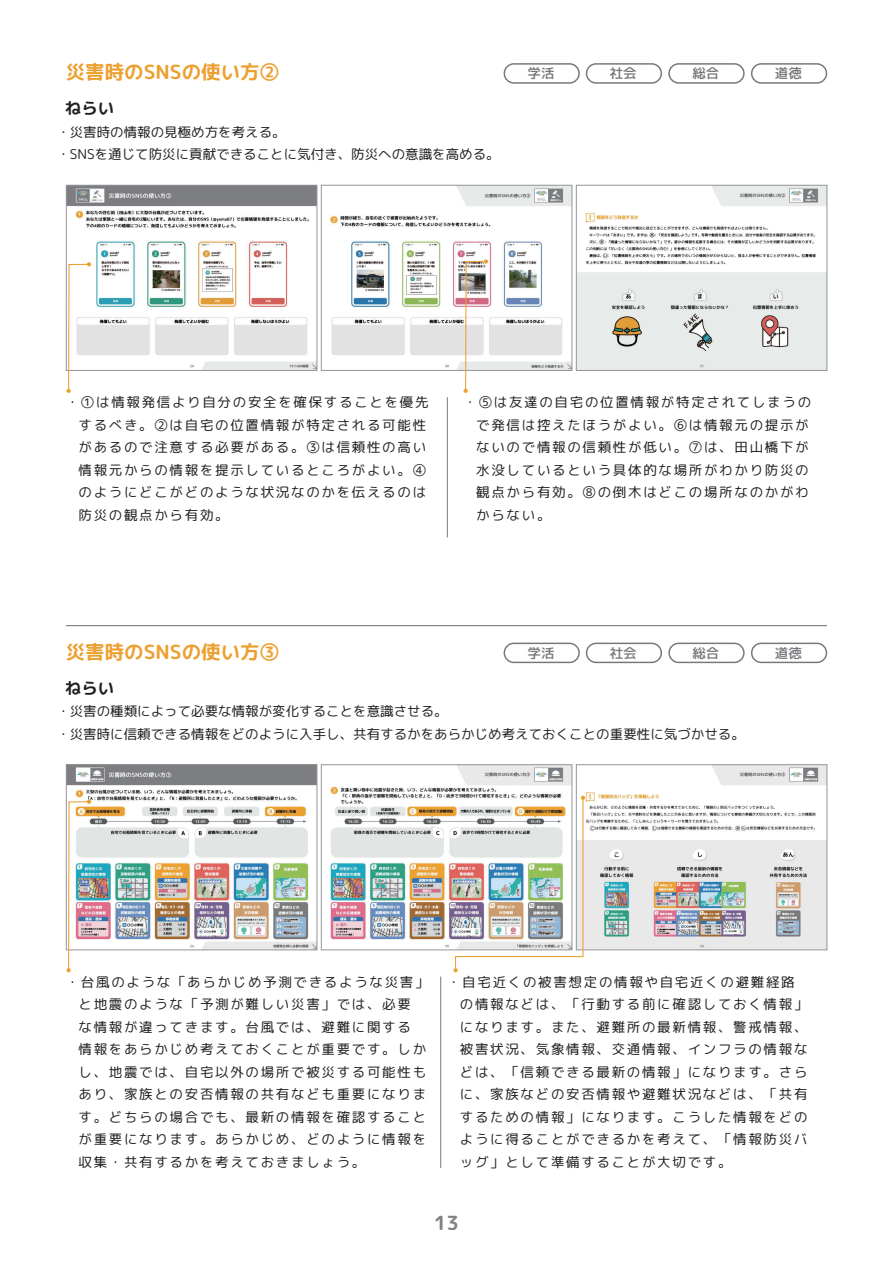
<style>
.page{position:relative;width:893px;height:1263px;background:#fff}
.page>*{position:absolute;margin:0;border:0;box-sizing:border-box;transform-origin:0 0}
.t1{font:19.5px "rounded mplus 1 p bold";color:#eca030}
.t2{font:19.5px "rounded mplus 1 p bold";color:#808285}
.t3{font:16.5px "rounded mplus 1 p bold";color:#231f20}
.t4{font:13.5px/22.5px "rounded mplus 1 p regular";letter-spacing:.125em;color:#231f20}
.t5{font:13.5px/22.5px "rounded mplus 1 p regular";color:#231f20}
.t6{font:13.5px "rounded mplus 1 p medium";color:#76787b}
</style>
<div class="page">
<div style="left:751px;top:63px;width:76px;height:21px;border:1px solid #76787b;border-radius:10px"></div>
<div style="left:751px;top:643px;width:76px;height:20px;border:1px solid #76787b;border-radius:10px"></div>
<div style="left:504px;top:63px;width:76px;height:21px;border:1px solid #76787b;border-radius:10px"></div>
<div style="left:504px;top:643px;width:76px;height:20px;border:1px solid #76787b;border-radius:10px"></div>
<div style="left:586px;top:63px;width:76px;height:21px;border:1px solid #76787b;border-radius:10px"></div>
<div style="left:586px;top:643px;width:76px;height:20px;border:1px solid #76787b;border-radius:10px"></div>
<div style="left:668px;top:63px;width:77px;height:21px;border:1px solid #76787b;border-radius:10px"></div>
<div style="left:668px;top:643px;width:77px;height:20px;border:1px solid #76787b;border-radius:10px"></div>
<img style="left:68px;top:187px;width:247px;height:182px">
<div style="left:66px;top:185px;width:251px;height:186px;border:1px solid #939598"></div>
<img style="left:68px;top:766px;width:247px;height:182px">
<div style="left:66px;top:764px;width:251px;height:186px;border:1px solid #939598"></div>
<img style="left:330px;top:187px;width:240px;height:182px">
<div style="left:321px;top:185px;width:251px;height:186px;border:1px solid #939598"></div>
<img style="left:330px;top:766px;width:240px;height:182px">
<div style="left:321px;top:764px;width:251px;height:186px;border:1px solid #939598"></div>
<img style="left:578px;top:187px;width:247px;height:182px">
<div style="left:576px;top:185px;width:251px;height:186px;border:1px solid #939598"></div>
<img style="left:582px;top:766px;width:243px;height:182px">
<div style="left:576px;top:764px;width:251px;height:186px;border:1px solid #939598"></div>
<hr style="left:66px;top:625px;width:761px;height:1px;background:#76787b">
<svg style="left:66px;top:262px;width:25px;height:131px"></svg>
<img style="left:66px;top:800px;width:25px;height:172px">
<svg style="left:463px;top:259px;width:25px;height:134px"></svg>
<img style="left:453px;top:796px;width:132px;height:176px">
<hr style="left:447px;top:397px;width:1px;height:140px;background:#76787b">
<hr style="left:440px;top:976px;width:1px;height:192px;background:#76787b">
<h1 class="t1" style="left:66px;top:58px;width:215px">災害時のSNSの使い方②</h1>
<p class="t3" style="left:65px;top:97px;width:51px">ねらい</p>
<p class="t5" style="left:56px;top:121px;width:445px">・災害時の情報の見極め方を考える。<br>・SNSを通じて防災に貢献できることに気付き、防災への意識を高める。</p>
<p class="t6" style="left:528px;top:64px;width:28px">学活</p>
<p class="t6" style="left:610px;top:64px;width:28px">社会</p>
<p class="t6" style="left:692px;top:64px;width:28px">総合</p>
<p class="t6" style="left:775px;top:64px;width:28px">道徳</p>
<p class="t4" style="left:79px;top:391px;width:352px;text-indent:-13px">・①は情報発信より自分の安全を確保することを優先するべき。②は自宅の位置情報が特定される可能性があるので注意する必要がある。③は信頼性の高い情報元からの情報を提示しているところがよい。④のようにどこがどのような状況なのかを伝えるのは防災の観点から有効。</p>
<p class="t4" style="left:476px;top:391px;width:336px;text-indent:-13px">・⑤は友達の自宅の位置情報が特定されてしまうので発信は控えたほうがよい。⑥は情報元の提示がないので情報の信頼性が低い。⑦は、田山橋下が水没しているという具体的な場所がわかり防災の観点から有効。⑧の倒木はどこの場所なのかがわからない。</p>
<h1 class="t1" style="left:66px;top:638px;width:215px">災害時のSNSの使い方③</h1>
<p class="t6" style="left:528px;top:643px;width:28px">学活</p>
<p class="t6" style="left:610px;top:643px;width:28px">社会</p>
<p class="t6" style="left:692px;top:643px;width:28px">総合</p>
<p class="t6" style="left:775px;top:643px;width:28px">道徳</p>
<p class="t3" style="left:65px;top:676px;width:51px">ねらい</p>
<p class="t5" style="left:56px;top:700px;width:690px">・災害の種類によって必要な情報が変化することを意識させる。<br>・災害時に信頼できる情報をどのように入手し、共有するかをあらかじめ考えておくことの重要性に気づかせる。</p>
<p class="t4" style="left:79px;top:970px;width:352px;text-indent:-13px">・台風のような「あらかじめ予測できるような災害」と地震のような「予測が難しい災害」では、必要<br>な情報が違ってきます。台風では、避難に関する<br>情報をあらかじめ考えておくことが重要です。しかし、地震では、自宅以外の場所で被災する可能性もあり、家族との安否情報の共有なども重要になります。どちらの場合でも、最新の情報を確認することが重要になります。あらかじめ、どのように情報を収集・共有するかを考えておきましょう。</p>
<p class="t4" style="left:460px;top:970px;width:349px;text-indent:-13px">・自宅近くの被害想定の情報や自宅近くの避難経路の情報などは、「行動する前に確認しておく情報」になります。また、避難所の最新情報、警戒情報、被害状況、気象情報、交通情報、インフラの情報などは、「信頼できる最新の情報」になります。さらに、家族などの安否情報や避難状況などは、「共有するための情報」になります。こうした情報をどのように得ることができるかを考えて、「情報防災バッグ」として準備することが大切です。</p>
<h1 class="t2" style="left:434px;top:1208px;width:26px">13</h1>
</div>
